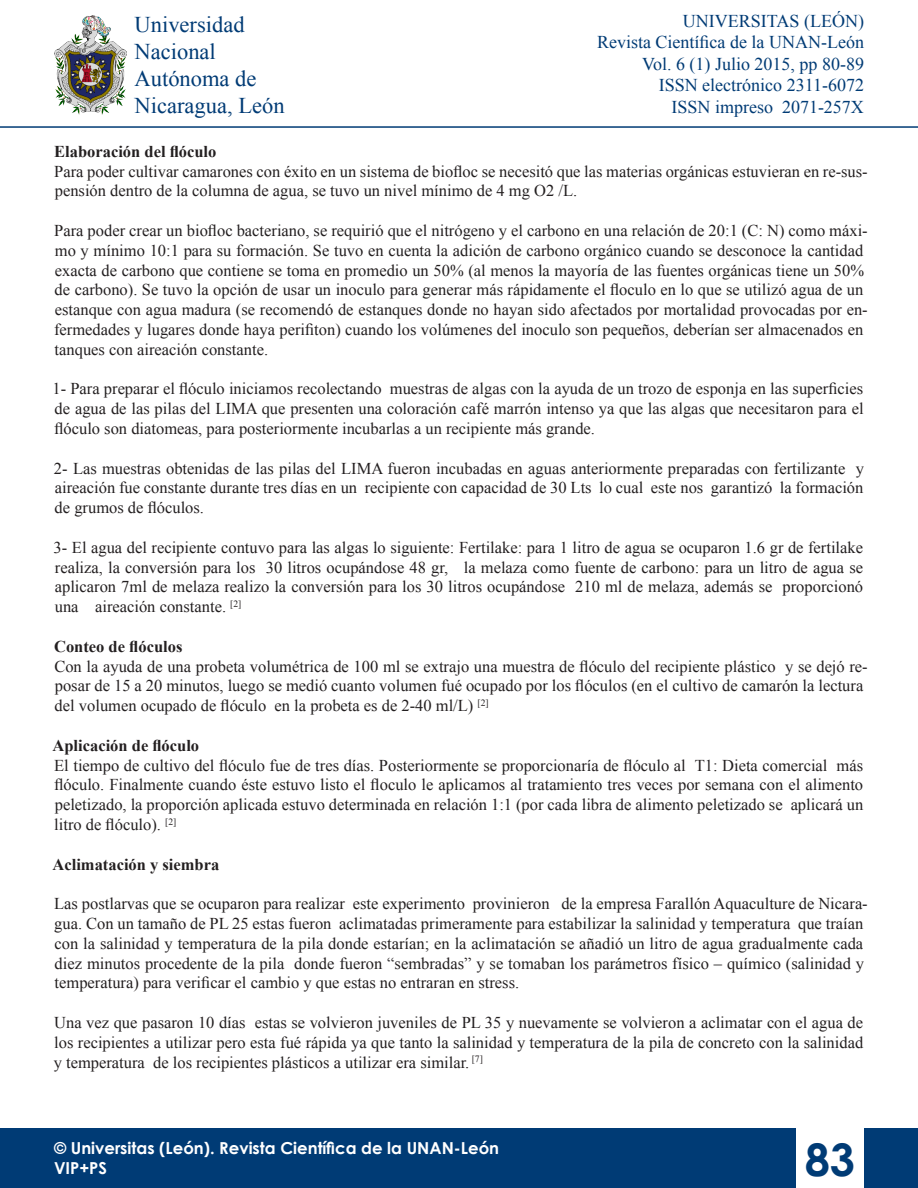
<style>
.page{position:relative;width:918px;height:1188px;background:#fff}
.page>*{position:absolute;margin:0;border:0;box-sizing:border-box;transform-origin:0 0}
.t1{font:700 45px "Century Gothic";color:#003b75}
.t2{font:22.5px/27px "Times New Roman";color:#003b75}
.t3{font:18px/21.6px "Times New Roman";color:#003b75;text-align:right}
.t4{font:16.5px/19.8px "Times New Roman";color:#231f20;text-align:justify}
.t5{font:700 16.5px "Times New Roman";color:#231f20}
.t6{font:700 16.5px/19.8px "Century Gothic";color:#fff}
</style>
<div class="page">
<hr style="left:0;top:126px;width:918px;height:2px;background:#003b75">
<img style="left:54px;top:15px;width:72px;height:100px">
<div style="left:864px;top:1128px;width:54px;height:60px;background:#003b75"></div>
<div style="left:0;top:1128px;width:796px;height:60px;background:#003b75"></div>
<h2 class="t2" style="left:135px;top:11px;width:151px">Universidad<br>Nacional<br>Autónoma de<br>Nicaragua, León</h2>
<p class="t3" style="left:597px;top:9px;width:268px">UNIVERSITAS (LEÓN)<br>Revista Científica de la UNAN-León<br>Vol. 6 (1) Julio 2015, pp 80-89<br>ISSN electrónico 2311-6072<br>ISSN impreso 2071-257X</p>
<p class="t5" style="left:54px;top:139px;width:164px">Elaboración del flóculo</p>
<p class="t4" style="left:54px;top:161px;width:815px">Para poder cultivar camarones con éxito en un sistema de biofloc se necesitó que las materias orgánicas estuvieran en re-sus&shy;pensión dentro de la columna de agua, se tuvo un nivel mínimo de 4 mg O2 /L.</p>
<p class="t4" style="left:54px;top:220px;width:815px;text-align:left">Para poder crear un biofloc bacteriano, se requirió que el nitrógeno y el carbono en una relación de 20:1 (C: N) como máxi&shy;mo y mínimo 10:1 para su formación. Se tuvo en cuenta la adición de carbono orgánico cuando se desconoce la cantidad exacta de carbono que contiene se toma en promedio un 50% (al menos la mayoría de las fuentes orgánicas tiene un 50% de carbono). Se tuvo la opción de usar un inoculo para generar más rápidamente el floculo en lo que se utilizó agua de un estanque con agua madura (se recomendó de estanques donde no hayan sido afectados por mortalidad provocadas por en&shy;fermedades y lugares donde haya perifiton) cuando los volúmenes del inoculo son pequeños, deberían ser almacenados en tanques con aireación constante.</p>
<p class="t4" style="left:53px;top:379px;width:812px">1- Para preparar el flóculo iniciamos recolectando muestras de algas con la ayuda de un trozo de esponja en las superficies de agua de las pilas del LIMA que presenten una coloración café marrón intenso ya que las algas que necesitaron para el flóculo son diatomeas, para posteriormente incubarlas a un recipiente más grande.</p>
<p class="t4" style="left:54px;top:458px;width:812px">2- Las muestras obtenidas de las pilas del LIMA fueron incubadas en aguas anteriormente preparadas con fertilizante y aireación fue constante durante tres días en un recipiente con capacidad de 30 Lts lo cual este nos garantizó la formación de grumos de flóculos.</p>
<p class="t4" style="left:54px;top:537px;width:811px">3- El agua del recipiente contuvo para las algas lo siguiente: Fertilake: para 1 litro de agua se ocuparon 1.6 gr de fertilake realiza, la conversión para los 30 litros ocupándose 48 gr, la melaza como fuente de carbono: para un litro de agua se aplicaron 7ml de melaza realizo la conversión para los 30 litros ocupándose 210 ml de melaza, además se proporcionó una aireación constante. <sup>[2]</sup></p>
<p class="t5" style="left:54px;top:634px;width:130px">Conteo de flóculos</p>
<p class="t4" style="left:54px;top:656px;width:815px;text-align:left">Con la ayuda de una probeta volumétrica de 100 ml se extrajo una muestra de flóculo del recipiente plástico y se dejó re&shy;posar de 15 a 20 minutos, luego se medió cuanto volumen fué ocupado por los flóculos (en el cultivo de camarón la lectura del volumen ocupado de flóculo en la probeta es de 2-40 ml/L) <sup>[2]</sup></p>
<p class="t5" style="left:53px;top:733px;width:148px">Aplicación de flóculo</p>
<p class="t4" style="left:54px;top:755px;width:811px">El tiempo de cultivo del flóculo fue de tres días. Posteriormente se proporcionaría de flóculo al T1: Dieta comercial más flóculo. Finalmente cuando éste estuvo listo el floculo le aplicamos al tratamiento tres veces por semana con el alimento peletizado, la proporción aplicada estuvo determinada en relación 1:1 (por cada libra de alimento peletizado se aplicará un litro de flóculo). <sup>[2]</sup></p>
<p class="t5" style="left:53px;top:852px;width:168px">Aclimatación y siembra</p>
<p class="t4" style="left:54px;top:893px;width:815px;text-align:left">Las postlarvas que se ocuparon para realizar este experimento provinieron de la empresa Farallón Aquaculture de Nicara&shy;gua. Con un tamaño de PL 25 estas fueron aclimatadas primeramente para estabilizar la salinidad y temperatura que traían con la salinidad y temperatura de la pila donde estarían; en la aclimatación se añadió un litro de agua gradualmente cada diez minutos procedente de la pila donde fueron “sembradas” y se tomaban los parámetros físico – químico (salinidad y temperatura) para verificar el cambio y que estas no entraran en stress.</p>
<p class="t4" style="left:54px;top:1012px;width:811px">Una vez que pasaron 10 días estas se volvieron juveniles de PL 35 y nuevamente se volvieron a aclimatar con el agua de los recipientes a utilizar pero esta fué rápida ya que tanto la salinidad y temperatura de la pila de concreto con la salinidad y temperatura de los recipientes plásticos a utilizar era similar. <sup>[7]</sup></p>
<p class="t6" style="left:54px;top:1138px;width:447px">© Universitas (León). Revista Científica de la UNAN-León<br>VIP+PS</p>
<h1 class="t1" style="left:805px;top:1125px;width:52px">83</h1>
</div>
